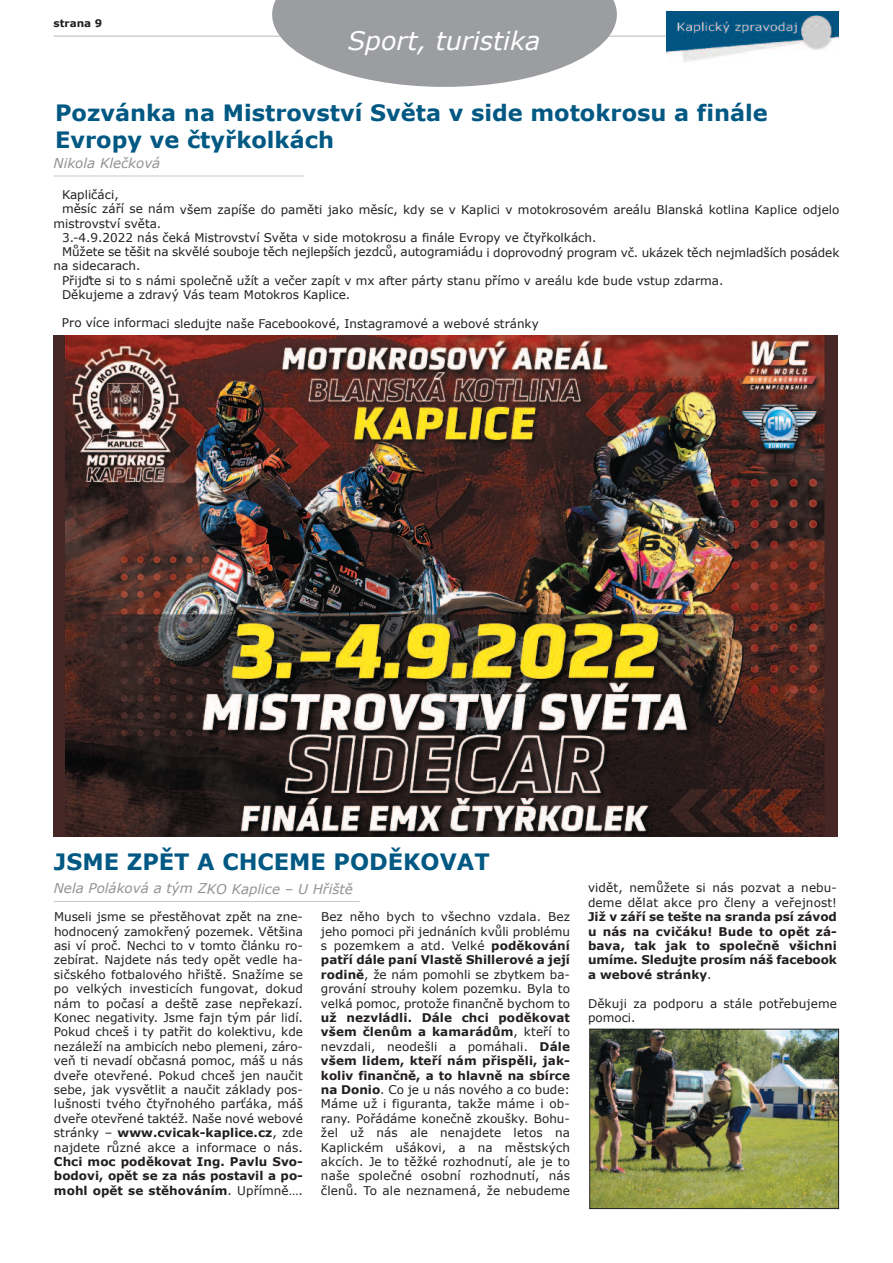
<style>
.page{position:relative;width:893px;height:1263px;background:#fff}
.page>*{position:absolute;margin:0;border:0;box-sizing:border-box;transform-origin:0 0}
.t1{font:italic 25.5px "Verdana";color:#fff}
.t2{font:700 22.5px/27px "Verdana";color:#005883}
.t3{font:italic 13.5px "Verdana";color:#919396}
.t4{font:12px/14.4px "Verdana";color:#231f20;text-align:justify}
.t5{font:700 12px/14.4px "Verdana";color:#231f20;text-align:justify}
.t6{font:700 10.5px "Verdana";color:#231f20}
.s1{font-weight:700}
.s2{font-weight:400}
</style>
<div class="page">
<hr style="left:54px;top:36px;width:784px;height:1px;background:#d0d1d2">
<hr style="left:54px;top:176px;width:250px;height:1px;background:#e2e2e3">
<img style="left:666px;top:11px;width:173px;height:51px">
<svg style="left:272px;top:0;width:345px;height:87px"></svg>
<img style="left:53px;top:335px;width:784px;height:501px">
<hr style="left:54px;top:901px;width:306px;height:1px;background:#c8c8c9">
<img style="left:591px;top:1031px;width:246px;height:176px">
<div style="left:589px;top:1029px;width:250px;height:180px;border:1px solid #231f20"></div>
<p class="t6" style="left:54px;top:16px;width:50px">strana 9</p>
<h1 class="t1" style="left:348px;top:24px;width:194px">Sport, turistika</h1>
<h2 class="t2" style="left:55px;top:98px;width:714px">Pozvánka na Mistrovství Světa v side motokrosu a finále<br>Evropy ve čtyřkolkách</h2>
<p class="t3" style="left:54px;top:154px;width:108px">Nikola Klečková</p>
<p class="t4" style="left:62px;top:187px;width:58px">Kapličáci,</p>
<p class="t4" style="left:62px;top:202px;width:779px">měsíc září se nám všem zapíše do paměti jako měsíc, kdy se v Kaplici v motokrosovém areálu Blanská kotlina Kaplice odjelo</p>
<p class="t4" style="left:54px;top:216px;width:109px">mistrovství světa.</p>
<p class="t4" style="left:62px;top:230px;width:536px">3.-4.9.2022 nás čeká Mistrovství Světa v side motokrosu a finále Evropy ve čtyřkolkách.</p>
<p class="t4" style="left:62px;top:244px;width:779px">Můžete se těšit na skvělé souboje těch nejlepších jezdců, autogramiádu i doprovodný program vč. ukázek těch nejmladších posádek</p>
<p class="t4" style="left:54px;top:258px;width:88px">na sidecarach.</p>
<p class="t4" style="left:62px;top:273px;width:663px">Přijďte si to s námi společně užít a večer zapít v mx after párty stanu přímo v areálu kde bude vstup zdarma.</p>
<p class="t4" style="left:62px;top:287px;width:290px">Děkujeme a zdravý Vás team Motokros Kaplice.</p>
<p class="t4" style="left:62px;top:316px;width:478px">Pro více informaci sledujte naše Facebookové, Instagramové a webové stránky</p>
<h2 class="t2" style="left:54px;top:847px;width:437px">JSME ZPĚT A CHCEME PODĚKOVAT</h2>
<p class="t3" style="left:54px;top:880px;width:300px">Nela Poláková a tým ZKO Kaplice – U Hřiště</p>
<p class="t4" style="left:54px;top:909px;width:251px">Museli jsme se přestěhovat zpět na zne&shy;hodnocený zamokřený pozemek. Většina asi ví proč. Nechci to v tomto článku ro&shy;zebírat. Najdete nás tedy opět vedle ha&shy;sičského fotbalového hřiště. Snažíme se po velkých investicích fungovat, dokud nám to počasí a deště zase nepřekazí.<br>Konec negativity. Jsme fajn tým pár lidí.<br>Pokud chceš i ty patřit do kolektivu, kde nezáleží na ambicích nebo plemeni, záro&shy;veň ti nevadí občasná pomoc, máš u nás dveře otevřené. Pokud chceš jen naučit sebe, jak vysvětlit a naučit základy pos&shy;lušnosti tvého čtyřnohého parťáka, máš dveře otevřené taktéž. Naše nové webové stránky – <span class="s1">www.cvicak-kaplice.cz</span>, zde najdete různé akce a informace o nás.</p>
<p class="t5" style="left:54px;top:1154px;width:251px">Chci moc poděkovat Ing. Pavlu Svo&shy;bodovi, opět se za nás postavil a po&shy;mohl opět se stěhováním<span class="s2">. Upřímně….</span></p>
<p class="t4" style="left:321px;top:909px;width:251px">Bez něho bych to všechno vzdala. Bez jeho pomoci při jednáních kvůli problému s pozemkem a atd. Velké <span class="s1">poděkování patří dále paní Vlastě Shillerové a její rodině</span>, že nám pomohli se zbytkem ba&shy;grování strouhy kolem pozemku. Byla to velká pomoc, protože finančně bychom to</p>
<p class="t4" style="left:321px;top:1010px;width:251px"><span class="s1">už nezvládli. Dále chci poděkovat všem členům a kamarádům</span>, kteří to nevzdali, neodešli a pomáhali. <span class="s1">Dále všem lidem, kteří nám přispěli, jak&shy;koliv finančně, a to hlavně na sbírce na Donio</span>. Co je u nás nového a co bude:<br>Máme už i figuranta, takže máme i ob&shy;rany. Pořádáme konečně zkoušky. Bohu&shy;žel už nás ale nenajdete letos na Kaplickém ušákovi, a na městských akcích. Je to těžké rozhodnutí, ale je to naše společné osobní rozhodnutí, nás členů. To ale neznamená, že nebudeme</p>
<p class="t4" style="left:588px;top:880px;width:251px">vidět, nemůžete si nás pozvat a nebu&shy;deme dělat akce pro členy a veřejnost!</p>
<p class="t5" style="left:588px;top:909px;width:251px">Již v září se tešte na sranda psí závod u nás na cvičáku! Bude to opět zá&shy;bava, tak jak to společně všichni umíme. Sledujte prosím náš facebook a webové stránky<span class="s2">.</span></p>
<p class="t4" style="left:588px;top:996px;width:251px">Děkuji za podporu a stále potřebujeme pomoci.</p>
</div>
